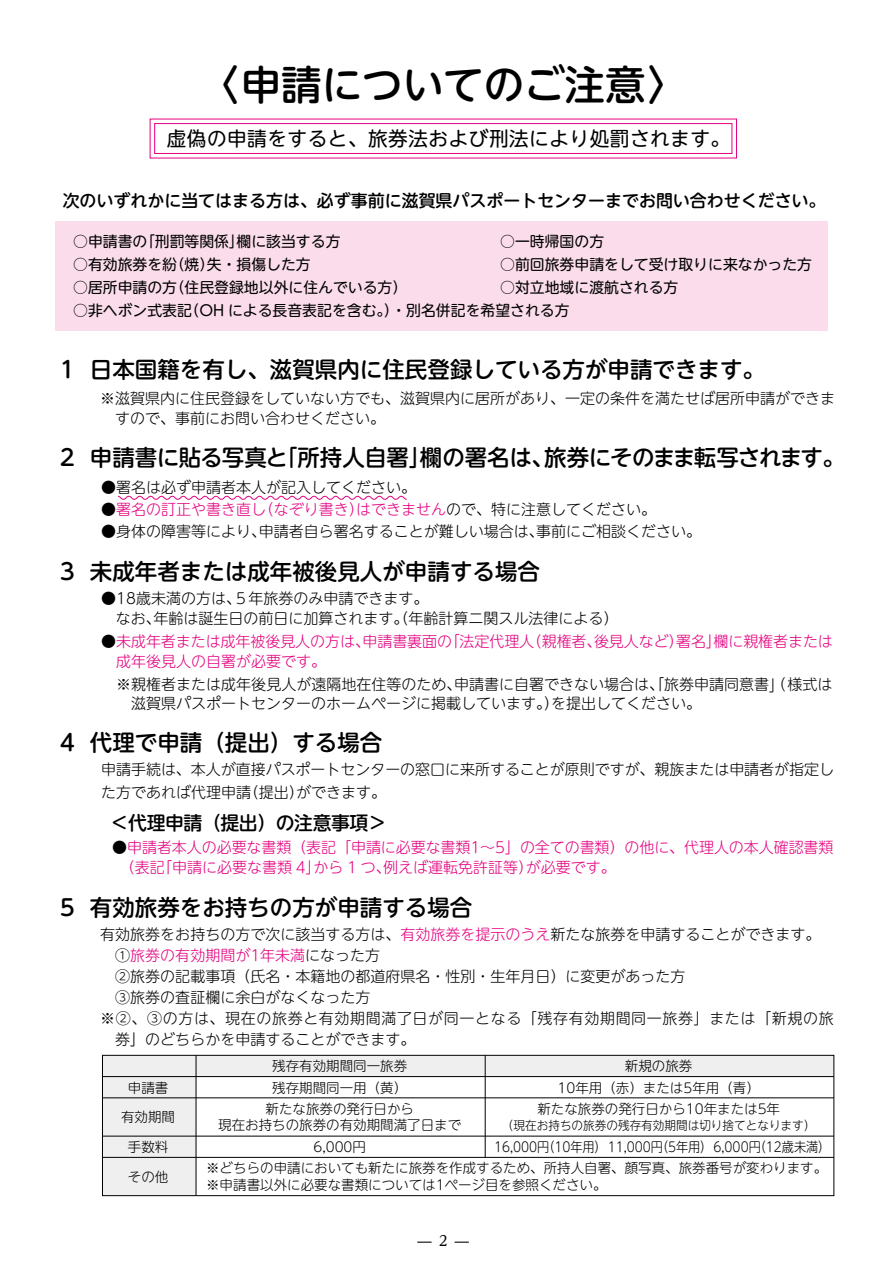
<style>
.page{position:relative;width:893px;height:1263px;background:#fff}
.page>*{position:absolute;margin:0;border:0;box-sizing:border-box;transform-origin:0 0}
.t1{font:500 40.5px "UD Shin M Go Pr 6";color:#000}
.t2{font:500 22.5px "UD Shin M Go Pr 6";color:#000}
.t3{font:500 22.5px "UD Shin M Go Pr 6";letter-spacing:-.055em;color:#000}
.t4{font:500 22.5px "UD Shin M Go Pr 6";letter-spacing:-.025em;color:#000}
.t5{font:19.65px "UD Shin M Go Pr 6";letter-spacing:.025em;color:#000}
.t6{font:500 18.9px "UD Shin M Go Pr 6";letter-spacing:-.025em;color:#000}
.t7{font:500 16.95px "UD Shin M Go Pr 6";color:#000}
.t8{font:300 15px/22.5px "UD Shin M Go Pr 6";color:#000}
.t9{font:300 15px/20.4px "UD Shin M Go Pr 6";letter-spacing:-.005em;color:#e4007f}
.t10{font:300 15px "UD Shin M Go Pr 6";letter-spacing:.04em;color:#000}
.t11{font:14.85px/23px "UD Shin M Go Pr 6";color:#000}
.t12{font:500 14.25px "UD Reimin Pro";color:#000}
.t13{font:300 13.5px/16.2px "UD Shin M Go Pr 6";color:#000;text-align:center}
.t14{font:300 13.5px "UD Shin M Go Pr 6";color:#000;scale:.9 1}
.t15{font:300 12.15px "UD Shin M Go Pr 6";color:#000;scale:.96 1}
.s1{color:#e4007f}
.s2{color:#000}
</style>
<div class="page">
<div style="left:196px;top:1055px;width:638px;height:21px;background:#efefef"></div>
<div style="left:102px;top:1055px;width:94px;height:141px;background:#efefef"></div>
<div style="left:56px;top:222px;width:772px;height:109px;background:#fadcea"></div>
<svg style="left:117px;top:495px;width:290px;height:5px"></svg>
<div style="left:154px;top:123px;width:578px;height:31px;border:1px solid #e4007f"></div>
<div style="left:102px;top:1055px;width:732px;height:141px;border:1px solid #000"></div>
<hr style="left:102px;top:1076px;width:732px;height:1px;background:#000">
<hr style="left:102px;top:1097px;width:732px;height:1px;background:#000">
<hr style="left:102px;top:1136px;width:732px;height:1px;background:#000">
<hr style="left:102px;top:1157px;width:732px;height:1px;background:#000">
<hr style="left:196px;top:1055px;width:1px;height:140px;background:#000">
<hr style="left:485px;top:1055px;width:1px;height:102px;background:#000">
<h1 class="t1" style="left:198px;top:51px;width:492px">〈申請についてのご注意〈</h1>
<h3 class="t5" style="left:167px;top:123px;width:565px">虚偽の申請をすると、旅券法および刑法により処罰されます。</h3>
<p class="t7" style="left:63px;top:187px;width:764px">次のいずれかに当てはまる方は、必ず事前に滋賀県パスポートセンターまでお問い合わせください。</p>
<p class="t11" style="left:140px;top:229px;width:105px">「刑罰等関係」</p>
<p class="t11" style="left:73px;top:229px;width:76px">○申請書の</p>
<p class="t11" style="left:237px;top:229px;width:105px">欄に該当する方</p>
<p class="t11" style="left:170px;top:252px;width:143px">（焼失）・損傷した方</p>
<p class="t11" style="left:170px;top:252px;width:239px;text-indent:-97px">○有効旅券を紛<br>（住民登録地以外に住んでいる方(</p>
<p class="t11" style="left:73px;top:275px;width:105px">○居所申請の方</p>
<p class="t11" style="left:500px;top:229px;width:105px">○一時帰国の方</p>
<p class="t11" style="left:500px;top:252px;width:313px">○前回旅券申請をして受け取りに来なかった方</p>
<p class="t11" style="left:500px;top:275px;width:180px">○対立地域に渡航される方</p>
<p class="t11" style="left:73px;top:298px;width:120px">○非ヘボン式表記</p>
<p class="t11" style="left:185px;top:298px;width:387px">（OH による長音表記を含む。）・別名併記を希望される方</p>
<h2 class="t2" style="left:56px;top:350px;width:24px">１</h2>
<h2 class="t2" style="left:90px;top:350px;width:676px">日本国籍を有し、滋賀県内に住民登録している方が申請できます。</h2>
<p class="t8" style="left:100px;top:388px;width:737px;line-height:19.5px">※滋賀県内に住民登録をしていない方でも、滋賀県内に居所があり、一定の条件を満たせば居所申請ができま　すので、事前にお問い合わせください。</p>
<h2 class="t2" style="left:56px;top:439px;width:24px">２</h2>
<h2 class="t3" style="left:544px;top:439px;width:302px">旅券にそのまま転写されます。</h2>
<h2 class="t2" style="left:275px;top:439px;width:158px">「所持人自署」</h2>
<h2 class="t4" style="left:90px;top:439px;width:200px">申請書に貼る写真と</h2>
<h2 class="t2" style="left:420px;top:439px;width:135px">欄の署名は、</h2>
<p class="t8" style="left:356px;top:475px;width:301px;text-indent:-255px">●署名は必ず申請者本人が記入してください。<br><span class="s1">はできません</span>ので、特に注意してください。</p>
<p class="t9" style="left:259px;top:499px;width:106px">（なぞり書き）</p>
<p class="t9" style="left:101px;top:499px;width:166px"><span class="s2">●</span>署名の訂正や書き直し</p>
<p class="t8" style="left:536px;top:519px;width:166px">事前にご相談ください。</p>
<p class="t8" style="left:259px;top:519px;width:286px">申請者自ら署名することが難しい場合は、</p>
<p class="t8" style="left:101px;top:519px;width:166px">●身体の障害等により、</p>
<h2 class="t2" style="left:56px;top:552px;width:24px">３</h2>
<h2 class="t2" style="left:90px;top:552px;width:451px">未成年者または成年被後見人が申請する場合</h2>
<p class="t8" style="left:153px;top:587px;width:467px;line-height:20.4px;text-indent:-52px">●18歳未満の方は５、年旅券のみ申請できます。<br>年齢は誕生日の前日に加算されます（。年齢計算ニ関スル法律による(</p>
<p class="t8" style="left:116px;top:606px;width:46px">なお、</p>
<p class="t9" style="left:594px;top:630px;width:91px">後見人など）</p>
<p class="t9" style="left:527px;top:630px;width:76px">（親権者、</p>
<p class="t9" style="left:445px;top:630px;width:91px">「法定代理人</p>
<p class="t9" style="left:676px;top:630px;width:46px">署名」</p>
<p class="t9" style="left:713px;top:630px;width:121px">欄に親権者または</p>
<p class="t9" style="left:101px;top:630px;width:270px"><span class="s2">●</span>未成年者または成年被後見人の方は、　成年後見人の自署が必要です。</p>
<p class="t9" style="left:363px;top:630px;width:91px">申請書裏面の</p>
<p class="t8" style="left:116px;top:672px;width:347px">※親権者または成年後見人が遠隔地在住等のため、</p>
<p class="t8" style="left:454px;top:672px;width:380px">申請書に自署できない場合は「、旅券申請同意書」（様式は</p>
<p class="t8" style="left:101px;top:691px;width:459px">　　滋賀県パスポートセンターのホームページに掲載しています。）</p>
<p class="t8" style="left:551px;top:691px;width:151px">を提出してください。</p>
<h2 class="t2" style="left:56px;top:724px;width:24px">４</h2>
<h2 class="t2" style="left:90px;top:724px;width:294px">代理で申請（提出）する場合</h2>
<p class="t8" style="left:296px;top:757px;width:539px;text-indent:-195px">申請手続は、本人が直接パスポートセンターの窓口に来所することが原則ですが、親族または申請者が指定しができます。</p>
<p class="t8" style="left:101px;top:780px;width:151px">た方であれば代理申請</p>
<p class="t8" style="left:244px;top:780px;width:61px">（提出）</p>
<p class="t6" style="left:110px;top:807px;width:279px">＜代理申請（提出）の注意事項&lt;</p>
<p class="t9" style="left:526px;top:836px;width:309px;text-indent:-414px"><span class="s2">●</span>申請者本人の必要な書類（表記「申請に必要な書類1～5」の全ての書類）の他に、代理人の本人確認書類が必要です。</p>
<p class="t9" style="left:383px;top:856px;width:151px">例えば運転免許証等）</p>
<p class="t9" style="left:120px;top:856px;width:46px">（表記</p>
<p class="t9" style="left:157px;top:856px;width:165px">「申請に必要な書類 4」</p>
<p class="t9" style="left:313px;top:856px;width:79px">から1つ、</p>
<h2 class="t2" style="left:56px;top:888px;width:24px">５</h2>
<h2 class="t2" style="left:90px;top:888px;width:384px">有効旅券をお持ちの方が申請する場合</h2>
<p class="t8" style="left:100px;top:922px;width:722px">有効旅券をお持ちの方で次に該当する方は、<span class="s1">有効旅券を提示のうえ</span>新たな旅券を申請することができます。</p>
<p class="t9" style="left:100px;top:944px;width:281px"><span class="s2">　①</span>旅券の有効期間が1年未満<span class="s2">になった方</span></p>
<p class="t8" style="left:100px;top:964px;width:587px">　②旅券の記載事項（氏名・本籍地の都道府県名・性別・生年月日）に変更があった方</p>
<p class="t8" style="left:100px;top:985px;width:272px">　③旅券の査証欄に余白がなくなった方</p>
<p class="t10" style="left:100px;top:1006px;width:735px">※②、③の方は、現在の旅券と有効期間満了日が同一となる「残存有効期間同一旅券」または「新規の旅</p>
<p class="t8" style="left:115px;top:1027px;width:302px">券」のどちらかを申請することができます。</p>
<p class="t13" style="left:625px;top:1057px;width:69px">新規の旅券</p>
<p class="t13" style="left:272px;top:1057px;width:136px">残存有効期間同一旅券</p>
<p class="t13" style="left:128px;top:1078px;width:42px">申請書</p>
<p class="t13" style="left:121px;top:1108px;width:55px">有効期間</p>
<p class="t13" style="left:128px;top:1138px;width:42px">手数料</p>
<p class="t13" style="left:128px;top:1168px;width:42px">その他</p>
<p class="t13" style="left:272px;top:1078px;width:136px">残存期間同一用（黄）</p>
<p class="t13" style="left:558px;top:1078px;width:204px">10年用（赤）または5年用（青(</p>
<p class="t13" style="left:537px;top:1100px;width:244px">新たな旅券の発行日から10年または5年</p>
<p class="t15" style="left:502px;top:1115px;width:328px">（現在お持ちの旅券の残存有効期間は切り捨てとなります(</p>
<p class="t14" style="left:494px;top:1136px;width:375px">16,000 （円 10年用）11,000 （円 5年用）6,000 （円 12歳未満(</p>
<p class="t13" style="left:218px;top:1100px;width:244px">新たな旅券の発行日から<br>現在お持ちの旅券の有効期間満了日まで</p>
<p class="t13" style="left:206px;top:1159px;width:622px;text-align:left">※どちらの申請においても新たに旅券を作成するため、所持人自署、顔写真、旅券番号が変わります。※申請書以外に必要な書類については1ページ目を参照ください。</p>
<p class="t13" style="left:314px;top:1138px;width:54px">6,000円</p>
<p class="t12" style="left:417px;top:1229px;width:53px">̶ ２ ̶</p>
</div>
